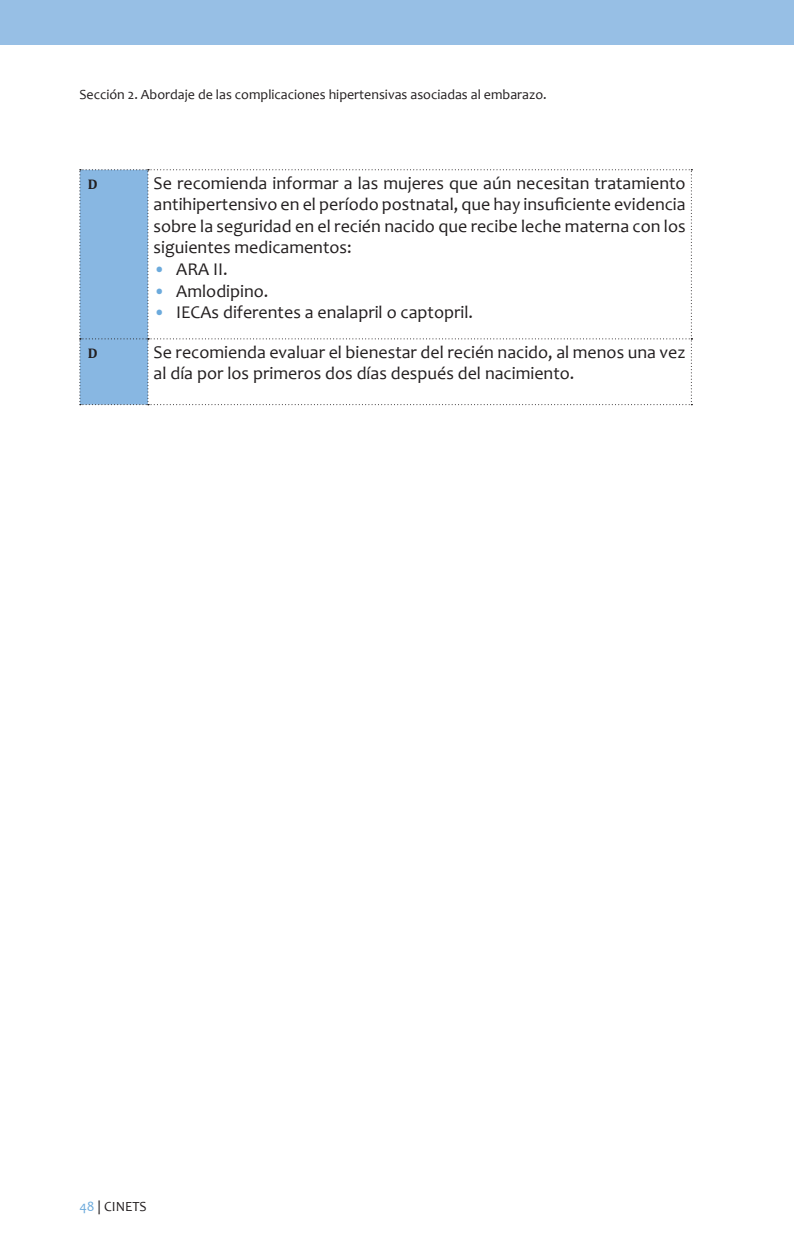
<style>
.page{position:relative;width:794px;height:1259px;background:#fff}
.page>*{position:absolute;margin:0;border:0;box-sizing:border-box;transform-origin:0 0}
.Texto_tabla{font:18px/21.6px "Candara";color:#231f20;text-align:justify}
.Titulo{font:14px "Candara";color:#231f20}
.Cuerpo_texto{font:700 14px "Cambria";color:#231f20}
.s1{color:#6caadc}
</style>
<div class="page">
<div style="left:0;top:0;width:794px;height:44px;background:#97bfe5"></div>
<svg style="left:79px;top:169px;width:613px;height:236px"></svg>
<p class="Titulo" style="left:79px;top:85px;width:469px">Sección 2. Abordaje de las complicaciones hipertensivas asociadas al embarazo.</p>
<p class="Cuerpo_texto" style="left:88px;top:174px;width:11px">D</p>
<p class="Texto_tabla" style="left:154px;top:172px;width:533px">Se recomienda informar a las mujeres que aún necesitan tratamiento antihipertensivo en el período postnatal, que hay insuficiente evidencia sobre la seguridad en el recién nacido que recibe leche materna con los siguientes medicamentos:</p>
<p class="Texto_tabla" style="left:154px;top:258px;width:76px"><span class="s1">•</span> ARA II.</p>
<p class="Texto_tabla" style="left:154px;top:280px;width:116px"><span class="s1">•</span> Amlodipino.</p>
<p class="Texto_tabla" style="left:154px;top:301px;width:321px"><span class="s1">•</span> IECAs diferentes a enalapril o captopril.</p>
<p class="Cuerpo_texto" style="left:88px;top:343px;width:11px">D</p>
<p class="Texto_tabla" style="left:154px;top:341px;width:533px">Se recomienda evaluar el bienestar del recién nacido, al menos una vez al día por los primeros dos días después del nacimiento.</p>
<p class="Titulo" style="left:79px;top:1198px;width:69px"><span class="s1">48</span> | CINETS</p>
</div>
